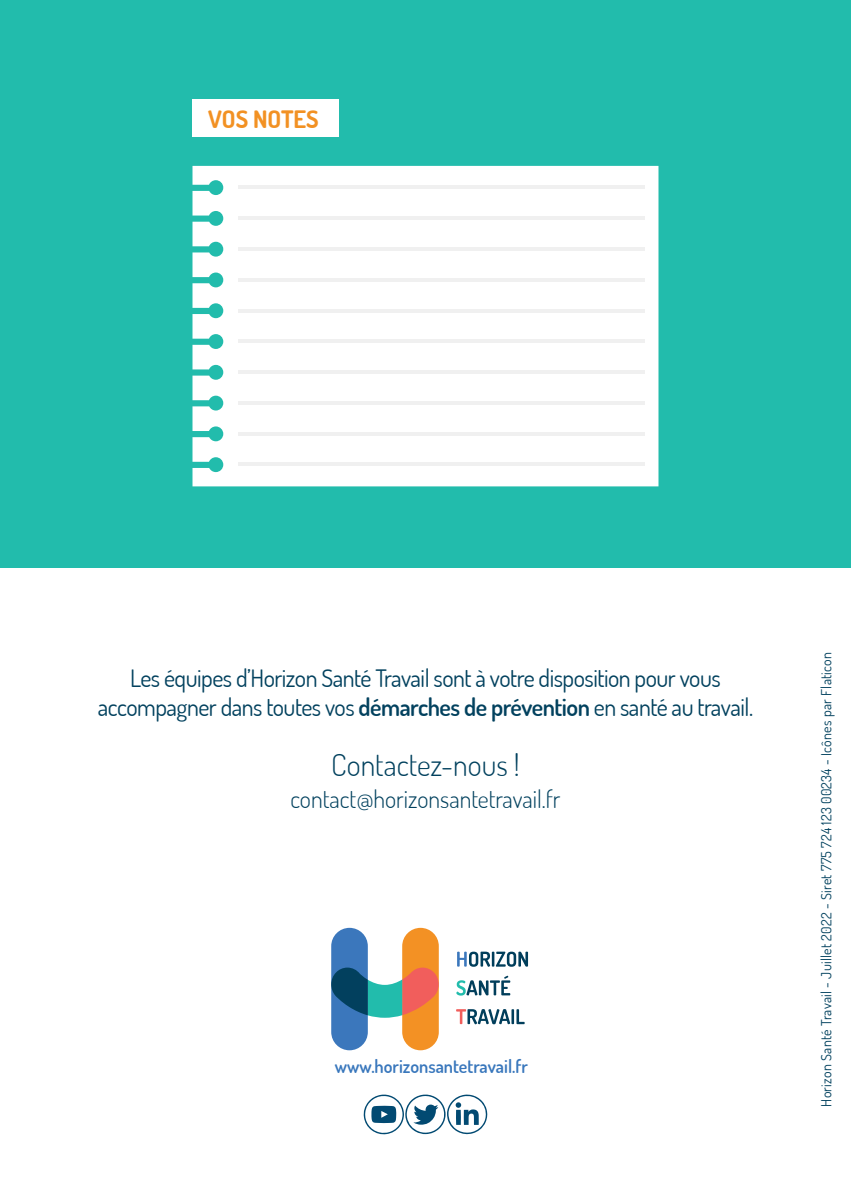
<style>
.page{position:relative;width:851px;height:1191px;background:#fff}
.page>*{position:absolute;margin:0;border:0;box-sizing:border-box;transform-origin:0 0}
.t1{font:300 30px "Dosis";color:#02415e}
.t2{font:24px "Dosis";letter-spacing:-.02em;color:#02415e}
.t3{font:300 24px "Dosis";color:#02415e}
.t4{font:700 24px "Dosis";color:#f29123}
.t5{font:600 18px "Dosis";color:#3977bc}
.t6{font:14px "Dosis";letter-spacing:.02em;color:#02415e}
.s1{font-weight:600}
</style>
<div class="page">
<div style="left:0;top:0;width:850px;height:567px;background:#22bcac"></div>
<div style="left:402px;top:927px;width:36px;height:123px;background:#f39124;border-radius:18px"></div>
<div style="left:331px;top:927px;width:37px;height:123px;background:#3b77bc;border-radius:18px"></div>
<svg style="left:331px;top:967px;width:107px;height:50px"></svg>
<svg style="left:457px;top:951px;width:71px;height:15px"></svg>
<svg style="left:456px;top:975px;width:54px;height:20px"></svg>
<svg style="left:456px;top:1009px;width:68px;height:15px"></svg>
<svg style="left:363px;top:1094px;width:124px;height:40px"></svg>
<div style="left:192px;top:166px;width:466px;height:320px;background:#fff"></div>
<hr style="left:239px;top:186px;width:406px;height:3px;background:#f0f0f0">
<hr style="left:239px;top:217px;width:406px;height:3px;background:#f0f0f0">
<hr style="left:239px;top:247px;width:406px;height:3px;background:#f0f0f0">
<hr style="left:239px;top:278px;width:406px;height:3px;background:#f0f0f0">
<hr style="left:239px;top:309px;width:406px;height:3px;background:#f0f0f0">
<hr style="left:239px;top:340px;width:406px;height:3px;background:#f0f0f0">
<hr style="left:239px;top:370px;width:406px;height:3px;background:#f0f0f0">
<hr style="left:239px;top:401px;width:406px;height:3px;background:#f0f0f0">
<hr style="left:239px;top:432px;width:406px;height:3px;background:#f0f0f0">
<hr style="left:239px;top:463px;width:406px;height:3px;background:#f0f0f0">
<div style="left:192px;top:99px;width:147px;height:38px;background:#fff"></div>
<p class="t4" style="left:208px;top:103px;width:112px">VOS NOTES</p>
<p class="t2" style="left:130px;top:661px;width:592px">Les équipes d’Horizon Santé Travail sont à votre disposition pour vous</p>
<p class="t2" style="left:98px;top:690px;width:656px">accompagner dans toutes vos <span class="s1">démarches de prévention</span> en santé au travail.</p>
<p class="t1" style="left:331px;top:744px;width:190px">Contactez-nous !</p>
<p class="t3" style="left:290px;top:782px;width:272px">contact@horizonsantetravail.fr</p>
<p class="t5" style="left:335px;top:1053px;width:194px">www.horizonsantetravail.fr</p>
<p class="t6" style="left:816px;top:1106px;width:456px;rotate:-90deg">Horizon Santé Travail - Juillet 2022 - Siret 775 724 123 00234 - Icônes par Flaticon</p>
</div>
